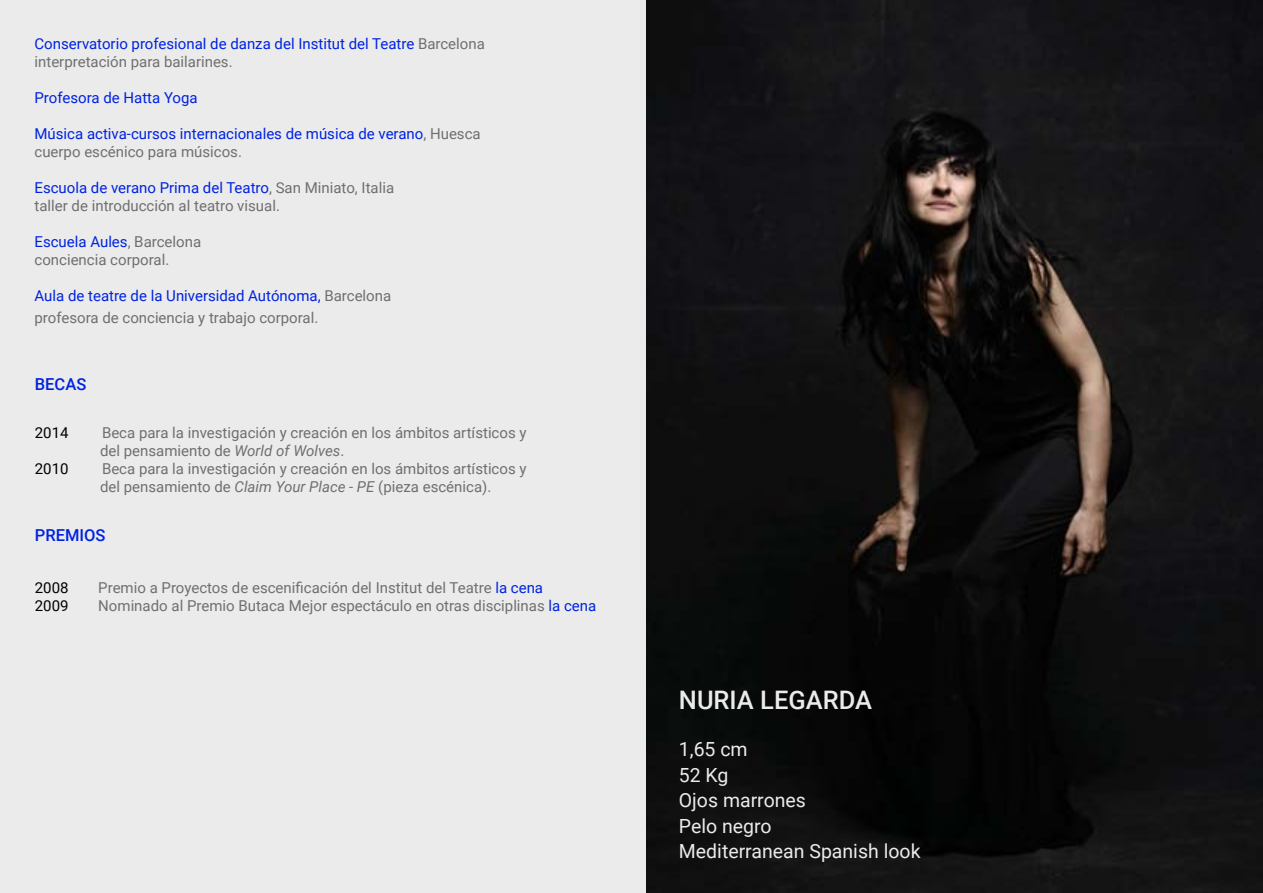
<style>
.page{position:relative;width:1263px;height:893px;background:#ebebeb}
.page>*{position:absolute;margin:0;border:0;box-sizing:border-box;transform-origin:0 0}
.t1{font:500 25.5px "Roboto";color:#ebebeb}
.t2{font:19.5px/25.5px "Roboto";color:#ebebeb}
.t3{font:500 16.5px "Roboto";color:#0022e1}
.t4{font:15px/18px "Roboto";color:#706f6f}
.t5{font:15px/18px "Roboto";color:#0022e1}
.t6{font:15px "Roboto";color:#000}
.s1{color:#706f6f}
.s2{color:#0022e1}
.s3{font-style:italic}
</style>
<div class="page">
<img style="left:646px;top:0;width:617px;height:893px">
<p class="t5" style="left:35px;top:34px;width:452px">Conservatorio profesional de danza del Institut del Teatre <span class="s1">Barcelona interpretación para bailarines.</span></p>
<p class="t5" style="left:35px;top:88px;width:165px">Profesora de Hatta Yoga</p>
<p class="t5" style="left:35px;top:124px;width:448px">Música activa-cursos internacionales de música de verano<span class="s1">, Huesca cuerpo escénico para músicos.</span></p>
<p class="t4" style="left:35px;top:178px;width:361px"><span class="s2">Escuola de verano Prima del Teatro</span>, San Miniato, Italia taller de introducción al teatro visual.</p>
<p class="t4" style="left:35px;top:232px;width:168px"><span class="s2">Escuela Aules</span>, Barcelona conciencia corporal.</p>
<p class="t4" style="left:35px;top:285px;width:358px;line-height:21.6px"><span class="s2">Aula de teatre de la Universidad Autónoma,</span> Barcelona profesora de conciencia y trabajo corporal.</p>
<p class="t3" style="left:35px;top:373px;width:53px">BECAS</p>
<p class="t6" style="left:35px;top:422px;width:35px">2014</p>
<p class="t4" style="left:100px;top:423px;width:428px">Beca para la investigación y creación en los ámbitos artísticos y del pensamiento de <span class="s3">World of Wolves</span>.</p>
<p class="t6" style="left:35px;top:458px;width:35px">2010</p>
<p class="t4" style="left:100px;top:459px;width:428px">Beca para la investigación y creación en los ámbitos artísticos y del pensamiento de <span class="s3">Claim Your Place - PE</span> (pieza escénica).</p>
<p class="t3" style="left:35px;top:523px;width:72px">PREMIOS</p>
<p class="t6" style="left:35px;top:577px;width:35px">2008</p>
<p class="t4" style="left:98px;top:578px;width:446px">Premio a Proyectos de escenificación del Institut del Teatre <span class="s2">la cena</span></p>
<p class="t6" style="left:35px;top:595px;width:35px">2009</p>
<p class="t4" style="left:98px;top:596px;width:499px">Nominado al Premio Butaca Mejor espectáculo en otras disciplinas <span class="s2">la cena</span></p>
<h1 class="t1" style="left:679px;top:682px;width:195px">NURIA LEGARDA</h1>
<h2 class="t2" style="left:679px;top:736px;width:243px">1,65 cm<br>52 Kg<br>Ojos marrones<br>Pelo negro<br>Mediterranean Spanish look</h2>
</div>
